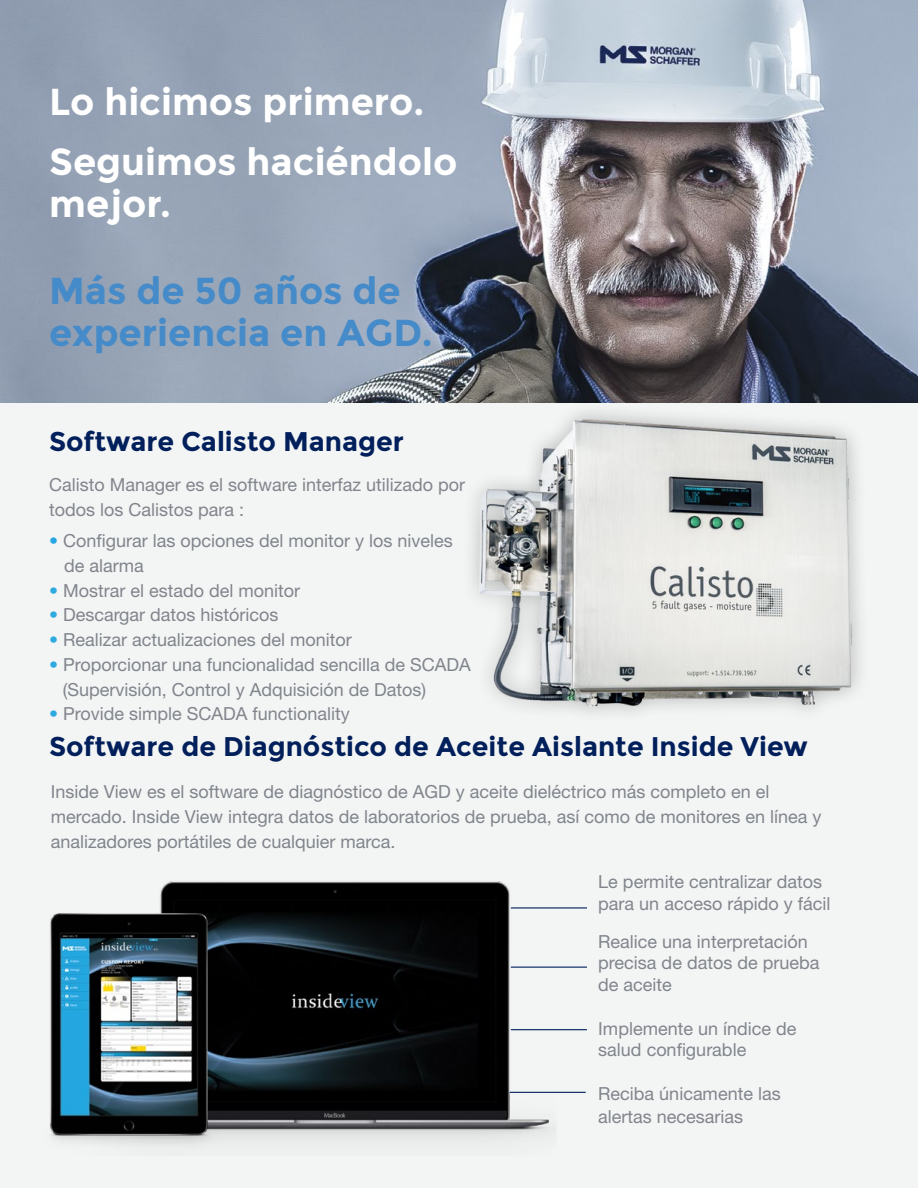
<style>
.page{position:relative;width:918px;height:1188px;background:#fff}
.page>*{position:absolute;margin:0;border:0;box-sizing:border-box;transform-origin:0 0}
.t1{font:700 37.5px/42px "Montserrat";color:#fff}
.t2{font:700 37.5px "Montserrat";color:#458bc9}
.t3{font:700 27px "Montserrat";color:#001f5b}
.t4{font:18px "Helvetica Neue LT Std";color:#80858c}
.t5{font:18px "Helvetica Neue LT Std";color:#81858c}
.s1{color:#26a6e3}
.s2{color:#2eaae1}
</style>
<div class="page">
<div style="left:3px;top:0;width:915px;height:1188px;background:#f3f4f4"></div>
<div style="left:0;top:0;width:14px;height:1188px;background:#f3f4f4"></div>
<img style="left:0;top:0;width:918px;height:403px">
<div style="left:462px;top:401px;width:408px;height:324px;background:#000;opacity:.26"></div>
<img style="left:462px;top:409px;width:408px;height:300px">
<img style="left:303px;top:881px;width:253px;height:260px">
<img style="left:50px;top:881px;width:253px;height:266px">
<hr style="left:511px;top:907px;width:76px;height:2px;background:#001f5b">
<hr style="left:511px;top:967px;width:76px;height:1px;background:#001f5b">
<hr style="left:511px;top:1029px;width:76px;height:1px;background:#001f5b">
<hr style="left:510px;top:1092px;width:76px;height:1px;background:#001f5b">
<p class="t1" style="left:49px;top:81px;width:377px">Lo hicimos primero.</p>
<p class="t1" style="left:49px;top:141px;width:410px">Seguimos haciéndolo mejor.</p>
<p class="t2" style="left:49px;top:268px;width:353px">Más de 50 años de</p>
<p class="t2" style="left:49px;top:310px;width:385px">experiencia en AGD.</p>
<p class="t3" style="left:49px;top:425px;width:356px">Software Calisto Manager</p>
<p class="t5" style="left:49px;top:474px;width:417px">Calisto Manager es el software interfaz utilizado por</p>
<p class="t5" style="left:49px;top:499px;width:197px">todos los Calistos para :</p>
<p class="t4" style="left:49px;top:530px;width:405px"><span class="s1">•</span> Configurar las opciones del monitor y los niveles</p>
<p class="t4" style="left:64px;top:555px;width:81px">de alarma</p>
<p class="t5" style="left:49px;top:580px;width:253px"><span class="s2">•</span> Mostrar el estado del monitor</p>
<p class="t5" style="left:49px;top:604px;width:231px"><span class="s2">•</span> Descargar datos históricos</p>
<p class="t4" style="left:49px;top:629px;width:304px"><span class="s2">•</span> Realizar actualizaciones del monitor</p>
<p class="t4" style="left:49px;top:654px;width:423px"><span class="s2">•</span> Proporcionar una funcionalidad sencilla de SCADA</p>
<p class="t4" style="left:63px;top:679px;width:365px">(Supervisión, Control y Adquisición de Datos)</p>
<p class="t5" style="left:49px;top:703px;width:302px"><span class="s2">•</span> Provide simple SCADA functionality</p>
<p class="t3" style="left:49px;top:731px;width:760px">Software de Diagnóstico de Aceite Aislante Inside View</p>
<p class="t4" style="left:51px;top:781px;width:720px">Inside View es el software de diagnóstico de AGD y aceite dieléctrico más completo en el</p>
<p class="t4" style="left:51px;top:806px;width:772px">mercado. Inside View integra datos de laboratorios de prueba, así como de monitores en línea y</p>
<p class="t4" style="left:51px;top:830px;width:346px">analizadores portátiles de cualquier marca.</p>
<p class="t5" style="left:598px;top:871px;width:226px">Le permite centralizar datos</p>
<p class="t5" style="left:598px;top:893px;width:234px">para un acceso rápido y fácil</p>
<p class="t5" style="left:598px;top:931px;width:211px">Realice una interpretación</p>
<p class="t5" style="left:598px;top:952px;width:223px">precisa de datos de prueba</p>
<p class="t5" style="left:598px;top:974px;width:75px">de aceite</p>
<p class="t5" style="left:598px;top:1018px;width:200px">Implemente un índice de</p>
<p class="t5" style="left:598px;top:1039px;width:150px">salud configurable</p>
<p class="t5" style="left:598px;top:1083px;width:184px">Reciba únicamente las</p>
<p class="t5" style="left:598px;top:1106px;width:146px">alertas necesarias</p>
</div>
